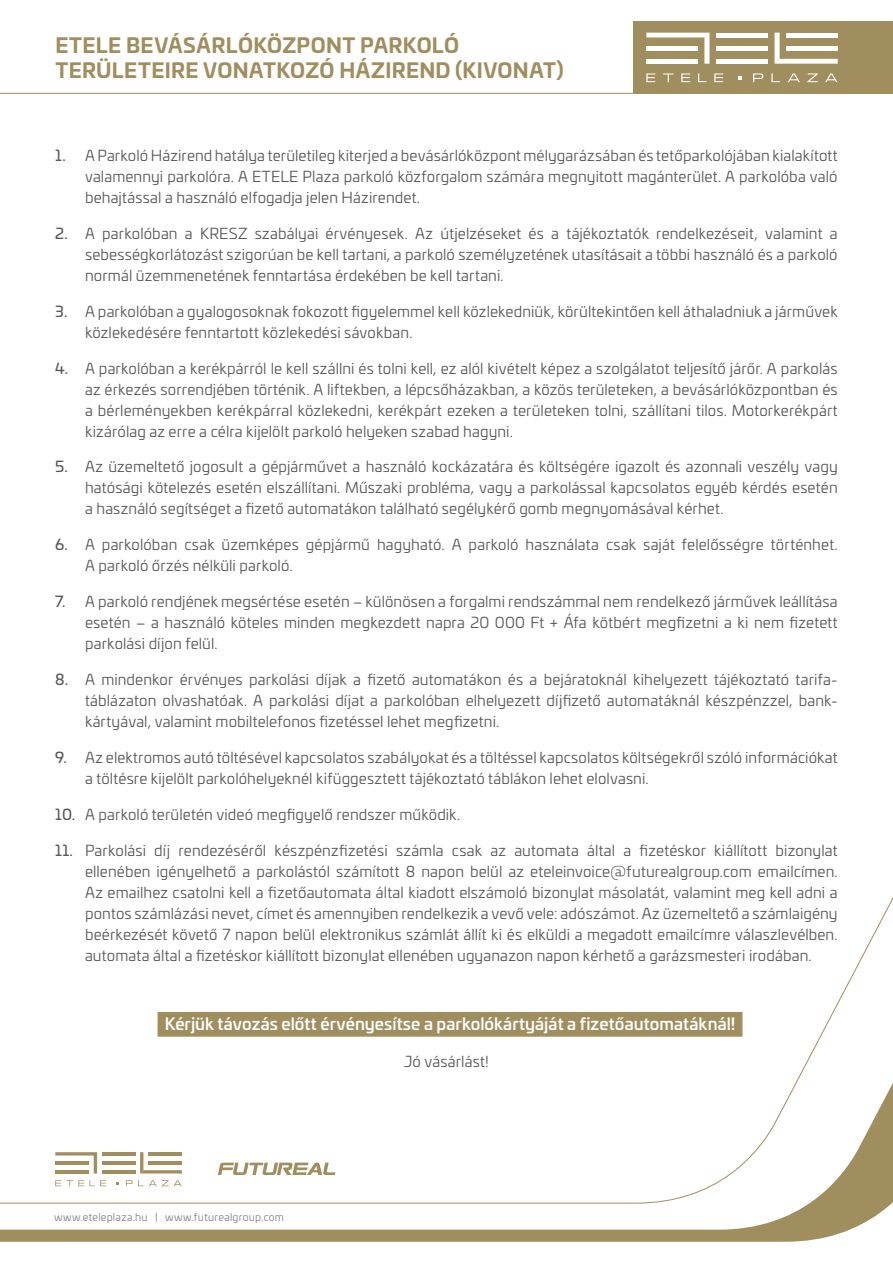
<style>
.page{position:relative;width:893px;height:1263px;background:#fff}
.page>*{position:absolute;margin:0;border:0;box-sizing:border-box;transform-origin:0 0}
.t1{font:700 20.25px/25.5px "Univia Pro";letter-spacing:.015em;color:#a18e5f}
.t2{font:500 16.5px "Univia Pro";letter-spacing:.005em;color:#fff}
.t3{font:15px/21px "Univia Pro";letter-spacing:.01em;color:#58595b;text-align:justify}
.t4{font:10.5px "Univia Pro";letter-spacing:.025em;color:#808285}
.s1{font-style:inherit}
</style>
<div class="page">
<svg style="left:0;top:897px;width:893px;height:345px"></svg>
<hr style="left:102px;top:1161px;width:34px;height:3px;background:#a18e5f">
<hr style="left:102px;top:1170px;width:34px;height:3px;background:#a18e5f">
<svg style="left:140px;top:1152px;width:42px;height:21px"></svg>
<svg style="left:55px;top:1152px;width:42px;height:21px"></svg>
<hr style="left:102px;top:1152px;width:34px;height:3px;background:#a18e5f">
<svg style="left:55px;top:1180px;width:51px;height:6px"></svg>
<svg style="left:126px;top:1180px;width:56px;height:6px"></svg>
<svg style="left:218px;top:1162px;width:117px;height:13px"></svg>
<hr style="left:0;top:93px;width:893px;height:1px;background:#a18e5f">
<div style="left:634px;top:21px;width:259px;height:73px;background:#a18e5f"></div>
<div style="left:717px;top:46px;width:51px;height:5px;background:#fff"></div>
<div style="left:717px;top:59px;width:51px;height:5px;background:#fff"></div>
<svg style="left:774px;top:33px;width:64px;height:31px"></svg>
<svg style="left:646px;top:33px;width:63px;height:31px"></svg>
<hr style="left:717px;top:33px;width:51px;height:4px;background:#fff">
<svg style="left:646px;top:73px;width:9px;height:9px"></svg>
<svg style="left:663px;top:73px;width:10px;height:9px"></svg>
<svg style="left:681px;top:73px;width:9px;height:9px"></svg>
<svg style="left:698px;top:73px;width:8px;height:9px"></svg>
<svg style="left:714px;top:73px;width:9px;height:9px"></svg>
<svg style="left:753px;top:73px;width:10px;height:9px"></svg>
<svg style="left:771px;top:73px;width:9px;height:9px"></svg>
<svg style="left:788px;top:73px;width:12px;height:9px"></svg>
<svg style="left:807px;top:73px;width:11px;height:9px"></svg>
<svg style="left:825px;top:73px;width:12px;height:9px"></svg>
<svg style="left:738px;top:76px;width:4px;height:4px"></svg>
<div style="left:158px;top:1012px;width:584px;height:25px;background:#a18e5f"></div>
<h1 class="t1" style="left:55px;top:31px;width:510px">ETELE BEVÁSÁRLÓKÖZPONT PARKOLÓ<br>TERÜLETEIRE VONATKOZÓ HÁZIREND (KIVONAT)</h1>
<p class="t3" style="left:85px;top:144px;width:754px;text-indent:-30px"><span class="s1">1.</span> A Parkoló Házirend hatálya területileg kiterjed a bevásárlóközpont mélygarázsában és tetőparkolójában kialakított valamennyi parkolóra. A ETELE Plaza parkoló közforgalom számára megnyitott magánterület. A parkolóba való behajtással a használó elfogadja jelen Házirendet.</p>
<p class="t3" style="left:85px;top:222px;width:754px;text-indent:-30px"><span class="s1">2.</span> A parkolóban a KRESZ szabályai érvényesek. Az útjelzéseket és a tájékoztatók rendelkezéseit, valamint a sebességkorlátozást szigorúan be kell tartani, a parkoló személyzetének utasításait a többi használó és a parkoló normál üzemmenetének fenntartása érdekében be kell tartani.</p>
<p class="t3" style="left:85px;top:300px;width:754px;text-indent:-30px"><span class="s1">3.</span> A parkolóban a gyalogosoknak fokozott figyelemmel kell közlekedniük, körültekintően kell áthaladniuk a járművek közlekedésére fenntartott közlekedési sávokban.</p>
<p class="t3" style="left:85px;top:357px;width:754px;text-indent:-30px"><span class="s1">4.</span> A parkolóban a kerékpárról le kell szállni és tolni kell, ez alól kivételt képez a szolgálatot teljesítő járőr. A parkolás az érkezés sorrendjében történik. A liftekben, a lépcsőházakban, a közös területeken, a bevásárlóközpontban és a bérleményekben kerékpárral közlekedni, kerékpárt ezeken a területeken tolni, szállítani tilos. Motorkerékpárt kizárólag az erre a célra kijelölt parkoló helyeken szabad hagyni.</p>
<p class="t3" style="left:85px;top:456px;width:754px;text-indent:-30px"><span class="s1">5.</span> Az üzemeltető jogosult a gépjárművet a használó kockázatára és költségére igazolt és azonnali veszély vagy hatósági kötelezés esetén elszállítani. Műszaki probléma, vagy a parkolással kapcsolatos egyéb kérdés esetén a használó segítséget a fizető automatákon található segélykérő gomb megnyomásával kérhet.</p>
<p class="t3" style="left:85px;top:534px;width:754px;text-indent:-30px"><span class="s1">6.</span> A parkolóban csak üzemképes gépjármű hagyható. A parkoló használata csak saját felelősségre történhet.<br>A parkoló őrzés nélküli parkoló.</p>
<p class="t3" style="left:85px;top:590px;width:754px;text-indent:-30px"><span class="s1">7.</span> A parkoló rendjének megsértése esetén – különösen a forgalmi rendszámmal nem rendelkező járművek leállítása esetén – a használó köteles minden megkezdett napra 20 000 Ft + Áfa kötbért megfizetni a ki nem fizetett parkolási díjon felül.</p>
<p class="t3" style="left:85px;top:668px;width:754px;text-indent:-30px"><span class="s1">8.</span> A mindenkor érvényes parkolási díjak a fizető automatákon és a bejáratoknál kihelyezett tájékoztató tarifa&shy;táblázaton olvashatóak. A parkolási díjat a parkolóban elhelyezett díjfizető automatáknál készpénzzel, bank&shy;kártyával, valamint mobiltelefonos fizetéssel lehet megfizetni.</p>
<p class="t3" style="left:85px;top:746px;width:754px;text-indent:-30px"><span class="s1">9.</span> Az elektromos autó töltésével kapcsolatos szabályokat és a töltéssel kapcsolatos költségekről szóló információkat a töltésre kijelölt parkolóhelyeknél kifüggesztett tájékoztató táblákon lehet elolvasni.</p>
<p class="t3" style="left:55px;top:803px;width:406px"><span class="s1">10.</span> A parkoló területén videó megfigyelő rendszer működik.</p>
<p class="t3" style="left:85px;top:839px;width:754px;text-indent:-30px"><span class="s1">11.</span> Parkolási díj rendezéséről készpénzfizetési számla csak az automata által a fizetéskor kiállított bizonylat ellenében igényelhető a parkolástól számított 8 napon belül az eteleinvoice@futurealgroup.com emailcímen.<br>Az emailhez csatolni kell a fizetőautomata által kiadott elszámoló bizonylat másolatát, valamint meg kell adni a pontos számlázási nevet, címet és amennyiben rendelkezik a vevő vele: adószámot. Az üzemeltető a számlaigény beérkezését követő 7 napon belül elektronikus számlát állít ki és elküldi a megadott emailcímre válaszlevélben. automata által a fizetéskor kiállított bizonylat ellenében ugyanazon napon kérhető a garázsmesteri irodában.</p>
<p class="t2" style="left:165px;top:1011px;width:572px">Kérjük távozás előtt érvényesítse a parkolókártyáját a fizetőautomatáknál!</p>
<p class="t3" style="left:404px;top:1050px;width:86px">Jó vásárlást!</p>
<p class="t4" style="left:54px;top:1209px;width:232px">www.eteleplaza.hu | www.futurealgroup.com</p>
</div>
